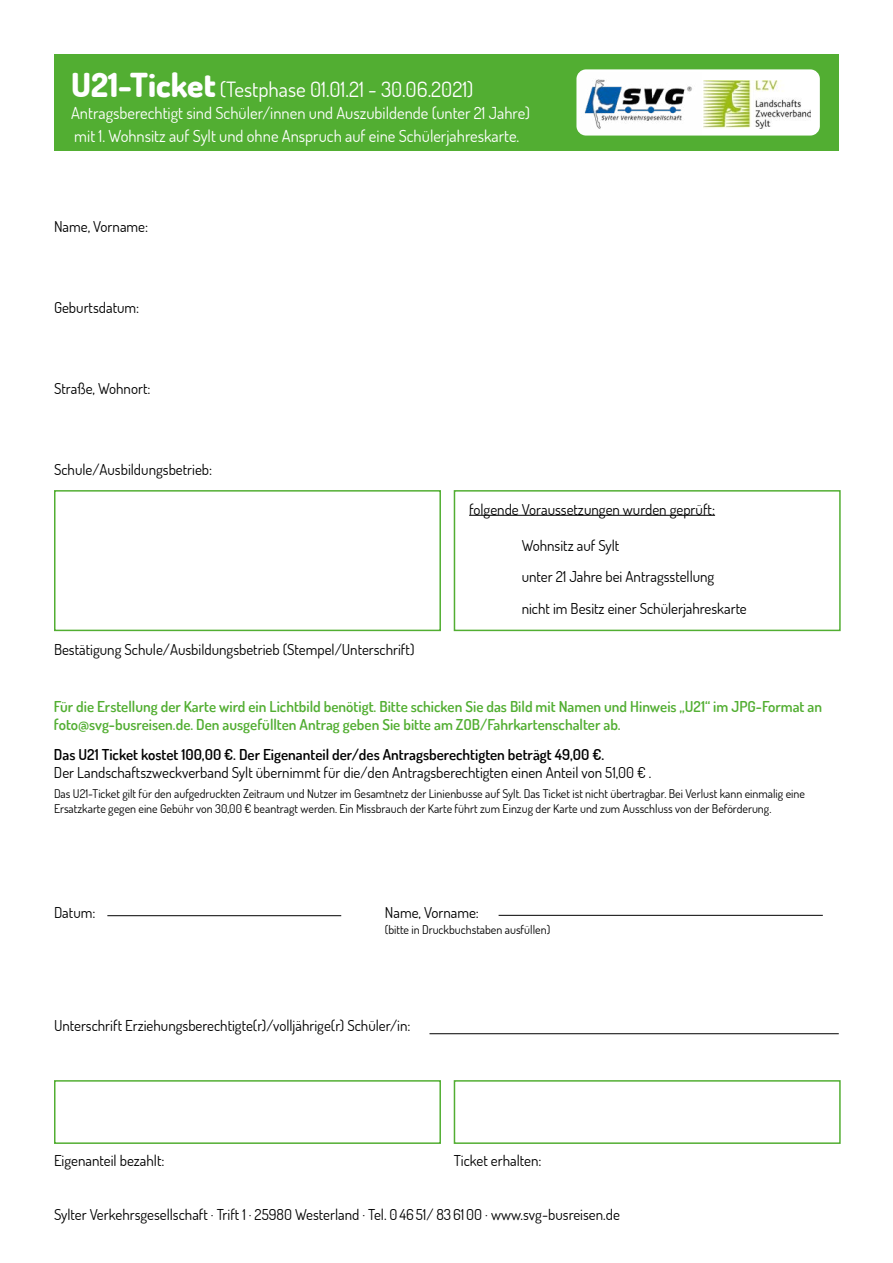
<style>
.page{position:relative;width:893px;height:1263px;background:#fff}
.page>*{position:absolute;margin:0;border:0;box-sizing:border-box;transform-origin:0 0}
.t1{font:21px "Dosis";color:#fff}
.t2{font:16.5px/22.5px "Dosis";color:#fff}
.t3{font:15px/31.5px "Dosis";color:#000}
.t4{font:600 15px/18px "Dosis";color:#52ae32}
.t5{font:600 15px "Dosis";color:#000}
.t6{font:12px/14.4px "Dosis";color:#000}
.s1{font-weight:800;font-size:33px}
</style>
<div class="page">
<div style="left:54px;top:54px;width:785px;height:97px;background:#52ae32"></div>
<div style="left:54px;top:490px;width:387px;height:141px;border:2px solid #52ae32"></div>
<div style="left:454px;top:490px;width:387px;height:141px;border:2px solid #52ae32"></div>
<hr style="left:469px;top:515px;width:246px;height:1px;background:#000">
<hr style="left:107px;top:915px;width:234px;height:1px;background:#000">
<hr style="left:499px;top:915px;width:324px;height:1px;background:#000">
<hr style="left:429px;top:1033px;width:410px;height:1px;background:#000">
<div style="left:54px;top:1080px;width:387px;height:64px;border:2px solid #52ae32"></div>
<div style="left:454px;top:1080px;width:387px;height:64px;border:2px solid #52ae32"></div>
<div style="left:576px;top:69px;width:244px;height:67px;background:#fff;border-radius:10px"></div>
<img style="left:576px;top:72px;width:126px;height:64px">
<img style="left:703px;top:81px;width:108px;height:47px">
<h1 class="t1" style="left:71px;top:75px;width:404px"><span class="s1">U21-Ticket</span> (Testphase 01.01.21 - 30.06.2021)</h1>
<p class="t2" style="left:71px;top:102px;width:461px">Antragsberechtigt sind Schüler/innen und Auszubildende (unter 21 Jahre) mit 1. Wohnsitz auf Sylt und ohne Anspruch auf eine Schülerjahreskarte.</p>
<p class="t3" style="left:54px;top:211px;width:96px">Name, Vorname:</p>
<p class="t3" style="left:54px;top:291px;width:87px">Geburtsdatum:</p>
<p class="t3" style="left:54px;top:372px;width:98px">Straße, Wohnort:</p>
<p class="t3" style="left:54px;top:453px;width:160px">Schule/Ausbildungsbetrieb:</p>
<p class="t3" style="left:54px;top:634px;width:362px">Bestätigung Schule/Ausbildungsbetrieb (Stempel/Unterschrift)</p>
<p class="t3" style="left:469px;top:493px;width:247px">folgende Voraussetzungen wurden geprüft:</p>
<p class="t3" style="left:522px;top:529px;width:227px">Wohnsitz auf Sylt<br>unter 21 Jahre bei Antragsstellung<br>nicht im Besitz einer Schülerjahreskarte</p>
<p class="t4" style="left:54px;top:697px;width:770px">Für die Erstellung der Karte wird ein Lichtbild benötigt. Bitte schicken Sie das Bild mit Namen und Hinweis „U21“ im JPG-Format an foto@svg-busreisen.de. Den ausgefüllten Antrag geben Sie bitte am ZOB/Fahrkartenschalter ab.</p>
<p class="t5" style="left:54px;top:744px;width:552px">Das U21 Ticket kostet 100,00 €. Der Eigenanteil der/des Antragsberechtigten beträgt 49,00 €.</p>
<p class="t3" style="left:54px;top:756px;width:599px">Der Landschaftszweckverband Sylt übernimmt für die/den Antragsberechtigten einen Anteil von 51,00 € .</p>
<p class="t6" style="left:54px;top:786px;width:752px">Das U21-Ticket gilt für den aufgedruckten Zeitraum und Nutzer im Gesamtnetz der Linienbusse auf Sylt. Das Ticket ist nicht übertragbar. Bei Verlust kann einmalig eine<br>Ersatzkarte gegen eine Gebühr von 30,00 € beantragt werden. Ein Missbrauch der Karte führt zum Einzug der Karte und zum Ausschluss von der Beförderung.</p>
<p class="t3" style="left:54px;top:896px;width:43px">Datum:</p>
<p class="t3" style="left:385px;top:896px;width:96px">Name, Vorname:</p>
<p class="t6" style="left:385px;top:922px;width:167px">(bitte in Druckbuchstaben ausfüllen)</p>
<p class="t3" style="left:54px;top:1009px;width:358px">Unterschrift Erziehungsberechtigte(r)/volljährige(r) Schüler/in:</p>
<p class="t3" style="left:54px;top:1144px;width:112px">Eigenanteil bezahlt:</p>
<p class="t3" style="left:454px;top:1144px;width:89px">Ticket erhalten:</p>
<p class="t3" style="left:54px;top:1198px;width:567px">Sylter Verkehrsgesellschaft · Trift 1 · 25980 Westerland · Tel. 04651/ 836100 · www.svg-busreisen.de</p>
</div>
